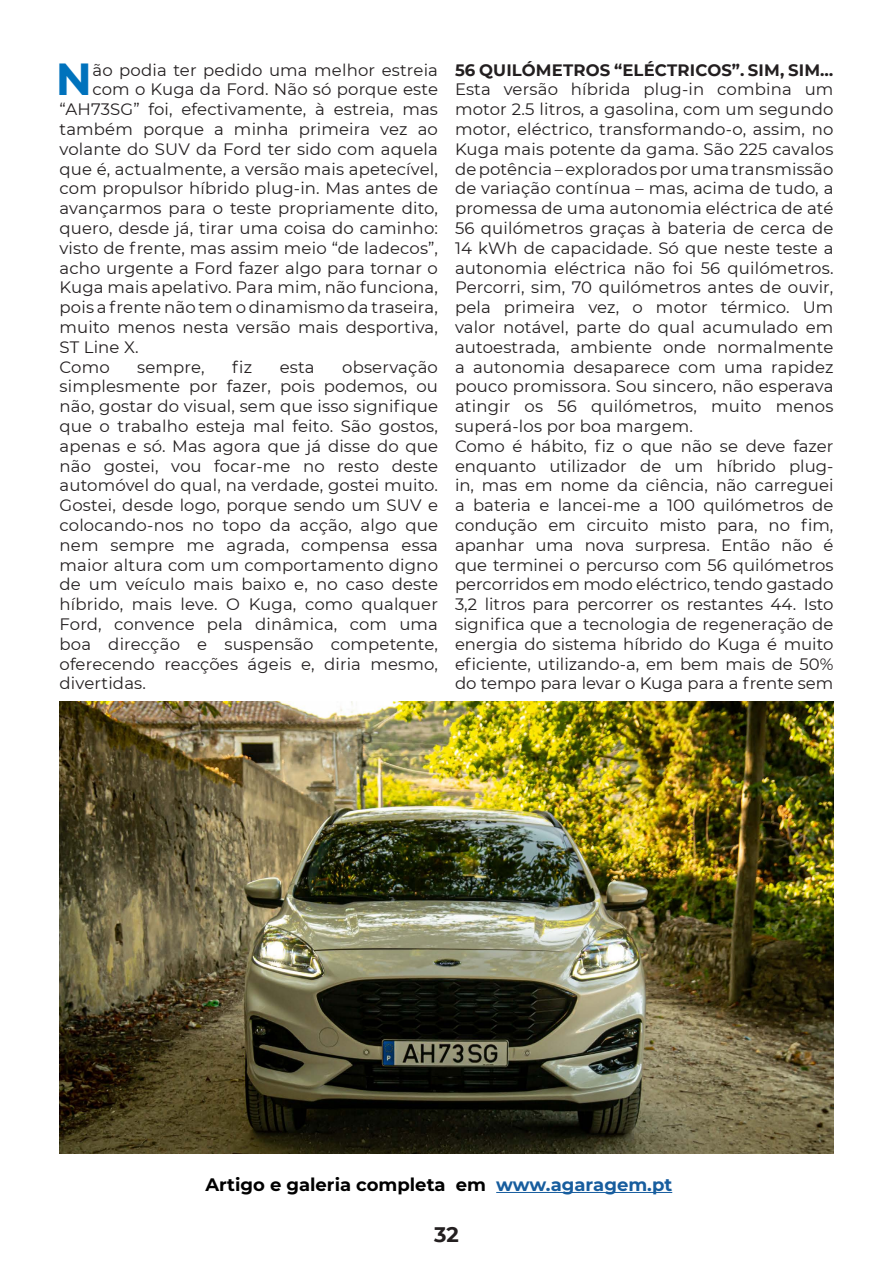
<style>
.page{position:relative;width:893px;height:1263px;background:#fff}
.page>*{position:absolute;margin:0;border:0;box-sizing:border-box;transform-origin:0 0}
.t1{font:700 44.85px "Montserrat";color:#0072bc}
.t2{font:700 21px "Montserrat";color:#231f20}
.t3{font:700 18px "Montserrat";color:#000}
.t4{font:16.5px/19.8px "Montserrat";letter-spacing:.01em;color:#231f20;text-align:justify}
.t5{font:700 16.5px "Montserrat";letter-spacing:.01em;color:#231f20}
.s1{color:#175d9e}
</style>
<div class="page">
<img style="left:60px;top:702px;width:773px;height:451px">
<hr style="left:496px;top:1192px;width:176px;height:1px;background:#175d9e">
<p class="t1" style="left:56px;top:47px;width:38px">N</p>
<p class="t4" style="left:92px;top:59px;width:347px">ão podia ter pedido uma melhor estreia</p>
<p class="t4" style="left:92px;top:79px;width:347px">com o Kuga da Ford. Não só porque este</p>
<p class="t4" style="left:60px;top:99px;width:380px">“AH73SG” foi, efectivamente, à estreia, mas</p>
<p class="t4" style="left:60px;top:119px;width:380px">também porque a minha primeira vez ao</p>
<p class="t4" style="left:60px;top:138px;width:380px">volante do SUV da Ford ter sido com aquela</p>
<p class="t4" style="left:60px;top:158px;width:380px">que é, actualmente, a versão mais apetecível,</p>
<p class="t4" style="left:60px;top:178px;width:380px">com propulsor híbrido plug-in. Mas antes de</p>
<p class="t4" style="left:60px;top:198px;width:380px">avançarmos para o teste propriamente dito,</p>
<p class="t4" style="left:60px;top:218px;width:380px">quero, desde já, tirar uma coisa do caminho:</p>
<p class="t4" style="left:60px;top:237px;width:380px">visto de frente, mas assim meio “de ladecos”,</p>
<p class="t4" style="left:60px;top:257px;width:380px">acho urgente a Ford fazer algo para tornar o</p>
<p class="t4" style="left:60px;top:277px;width:380px">Kuga mais apelativo. Para mim, não funciona,</p>
<p class="t4" style="left:60px;top:297px;width:380px">pois a frente não tem o dinamismo da traseira,</p>
<p class="t4" style="left:60px;top:317px;width:380px">muito menos nesta versão mais desportiva,</p>
<p class="t4" style="left:60px;top:336px;width:81px">ST Line X.</p>
<p class="t4" style="left:60px;top:356px;width:52px">Como</p>
<p class="t4" style="left:137px;top:356px;width:69px">sempre,</p>
<p class="t4" style="left:232px;top:356px;width:21px">fiz</p>
<p class="t4" style="left:280px;top:356px;width:36px">esta</p>
<p class="t4" style="left:60px;top:356px;width:380px;text-indent:283px">observação simplesmente por fazer, pois podemos, ou não, gostar do visual, sem que isso signifique que o trabalho esteja mal feito. São gostos, apenas e só. Mas agora que já disse do que não gostei, vou focar-me no resto deste automóvel do qual, na verdade, gostei muito.<br>Gostei, desde logo, porque sendo um SUV e colocando-nos no topo da acção, algo que nem sempre me agrada, compensa essa maior altura com um comportamento digno de um veículo mais baixo e, no caso deste híbrido, mais leve. O Kuga, como qualquer Ford, convence pela dinâmica, com uma boa direcção e suspensão competente, oferecendo reacções ágeis e, diria mesmo, divertidas.</p>
<p class="t5" style="left:455px;top:58px;width:380px">56 QUILÓMETROS “ELÉCTRICOS”. SIM, SIM…</p>
<p class="t4" style="left:455px;top:79px;width:380px">Esta versão híbrida plug-in combina um motor 2.5 litros, a gasolina, com um segundo motor, eléctrico, transformando-o, assim, no Kuga mais potente da gama. São 225 cavalos de potência – explorados por uma transmissão de variação contínua – mas, acima de tudo, a promessa de uma autonomia eléctrica de até 56 quilómetros graças à bateria de cerca de 14 kWh de capacidade. Só que neste teste a autonomia eléctrica não foi 56 quilómetros.<br>Percorri, sim, 70 quilómetros antes de ouvir, pela primeira vez, o motor térmico. Um valor notável, parte do qual acumulado em autoestrada, ambiente onde normalmente a autonomia desaparece com uma rapidez pouco promissora. Sou sincero, não esperava atingir os 56 quilómetros, muito menos superá-los por boa margem.</p>
<p class="t4" style="left:455px;top:435px;width:380px">Como é hábito, fiz o que não se deve fazer enquanto utilizador de um híbrido plug&shy;in, mas em nome da ciência, não carreguei a bateria e lancei-me a 100 quilómetros de condução em circuito misto para, no fim, apanhar uma nova surpresa. Então não é que terminei o percurso com 56 quilómetros percorridos em modo eléctrico, tendo gastado 3,2 litros para percorrer os restantes 44. Isto significa que a tecnologia de regeneração de energia do sistema híbrido do Kuga é muito eficiente, utilizando-a, em bem mais de 50% do tempo para levar o Kuga para a frente sem</p>
<p class="t3" style="left:205px;top:1172px;width:468px">Artigo e galeria completa em <span class="s1">www.agaragem.pt</span></p>
<p class="t2" style="left:434px;top:1220px;width:26px">32</p>
</div>
